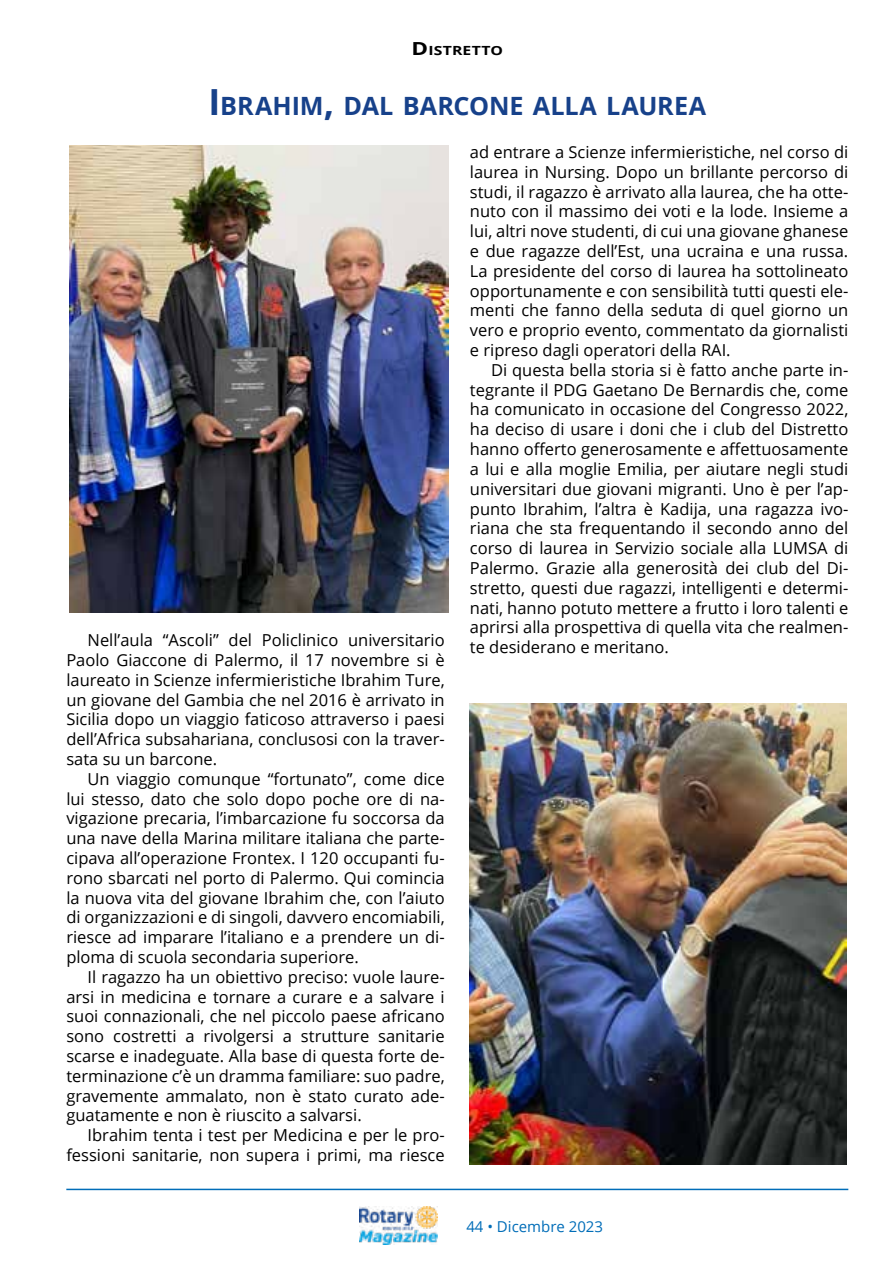
<style>
.page{position:relative;width:893px;height:1263px;background:#fff}
.page>*{position:absolute;margin:0;border:0;box-sizing:border-box;transform-origin:0 0}
.t1{font:700 25.2px "Open Sans";color:#17418a}
.t2{font:16.5px "Open Sans";color:#000}
.t3{font:15px "Open Sans";color:#006db8}
.t4{font:700 12.6px "Open Sans";letter-spacing:.015em;color:#000;scale:1.25 1}
.s1{font-size:18px}
.s2{font-size:36px}
</style>
<div class="page">
<img style="left:359px;top:1206px;width:78px;height:39px">
<hr style="left:66px;top:1189px;width:782px;height:1px;background:#006db8">
<img style="left:70px;top:145px;width:378px;height:467px">
<img style="left:470px;top:704px;width:377px;height:460px">
<p class="t4" style="left:412px;top:42px;width:75px"><span class="s1">D</span>ISTRETTO</p>
<p class="t1" style="left:208px;top:88px;width:499px"><span class="s2">I</span> BRAHIM<span class="s2">,</span> DAL BARCONE ALLA LAU REA</p>
<p class="t2" style="left:88px;top:629px;width:359px">Nell’aula “Ascoli” del Policlinico universitario</p>
<p class="t2" style="left:66px;top:649px;width:380px">Paolo Giaccone di Palermo, il 17 novembre si è</p>
<p class="t2" style="left:66px;top:668px;width:380px">laureato in Scienze infermieristiche Ibrahim Ture,</p>
<p class="t2" style="left:66px;top:688px;width:380px">un giovane del Gambia che nel 2016 è arrivato in</p>
<p class="t2" style="left:66px;top:708px;width:380px">Sicilia dopo un viaggio faticoso attraverso i paesi</p>
<p class="t2" style="left:66px;top:728px;width:380px">dell’Africa subsahariana, conclusosi con la traver-</p>
<p class="t2" style="left:66px;top:748px;width:152px">sata su un barcone.</p>
<p class="t2" style="left:88px;top:767px;width:359px">Un viaggio comunque “fortunato”, come dice</p>
<p class="t2" style="left:66px;top:787px;width:380px">lui stesso, dato che solo dopo poche ore di na-</p>
<p class="t2" style="left:66px;top:807px;width:380px">vigazione precaria, l’imbarcazione fu soccorsa da</p>
<p class="t2" style="left:66px;top:827px;width:380px">una nave della Marina militare italiana che parte-</p>
<p class="t2" style="left:66px;top:847px;width:380px">cipava all’operazione Frontex. I 120 occupanti fu-</p>
<p class="t2" style="left:66px;top:866px;width:380px">rono sbarcati nel porto di Palermo. Qui comincia</p>
<p class="t2" style="left:66px;top:886px;width:380px">la nuova vita del giovane Ibrahim che, con l’aiuto</p>
<p class="t2" style="left:66px;top:906px;width:380px">di organizzazioni e di singoli, davvero encomiabili,</p>
<p class="t2" style="left:66px;top:926px;width:380px">riesce ad imparare l’italiano e a prendere un di-</p>
<p class="t2" style="left:66px;top:946px;width:294px">ploma di scuola secondaria superiore.</p>
<p class="t2" style="left:88px;top:965px;width:359px">Il ragazzo ha un obiettivo preciso: vuole laure-</p>
<p class="t2" style="left:66px;top:985px;width:380px">arsi in medicina e tornare a curare e a salvare i</p>
<p class="t2" style="left:66px;top:1005px;width:380px">suoi connazionali, che nel piccolo paese africano</p>
<p class="t2" style="left:66px;top:1025px;width:380px">sono costretti a rivolgersi a strutture sanitarie</p>
<p class="t2" style="left:66px;top:1045px;width:380px">scarse e inadeguate. Alla base di questa forte de-</p>
<p class="t2" style="left:66px;top:1064px;width:380px">terminazione c’è un dramma familiare: suo padre,</p>
<p class="t2" style="left:66px;top:1084px;width:380px">gravemente ammalato, non è stato curato ade-</p>
<p class="t2" style="left:66px;top:1104px;width:297px">guatamente e non è riuscito a salvarsi.</p>
<p class="t2" style="left:88px;top:1124px;width:359px">Ibrahim tenta i test per Medicina e per le pro-</p>
<p class="t2" style="left:66px;top:1144px;width:380px">fessioni sanitarie, non supera i primi, ma riesce</p>
<p class="t2" style="left:470px;top:141px;width:380px">ad entrare a Scienze infermieristiche, nel corso di</p>
<p class="t2" style="left:470px;top:161px;width:380px">laurea in Nursing. Dopo un brillante percorso di</p>
<p class="t2" style="left:470px;top:180px;width:380px">studi, il ragazzo è arrivato alla laurea, che ha otte-</p>
<p class="t2" style="left:470px;top:200px;width:380px">nuto con il massimo dei voti e la lode. Insieme a</p>
<p class="t2" style="left:470px;top:220px;width:380px">lui, altri nove studenti, di cui una giovane ghanese</p>
<p class="t2" style="left:470px;top:240px;width:380px">e due ragazze dell’Est, una ucraina e una russa.</p>
<p class="t2" style="left:470px;top:260px;width:380px">La presidente del corso di laurea ha sottolineato</p>
<p class="t2" style="left:470px;top:279px;width:380px">opportunamente e con sensibilità tutti questi ele-</p>
<p class="t2" style="left:470px;top:299px;width:380px">menti che fanno della seduta di quel giorno un</p>
<p class="t2" style="left:470px;top:319px;width:380px">vero e proprio evento, commentato da giornalisti</p>
<p class="t2" style="left:470px;top:339px;width:262px">e ripreso dagli operatori della RAI.</p>
<p class="t2" style="left:491px;top:359px;width:359px">Di questa bella storia si è fatto anche parte in-</p>
<p class="t2" style="left:470px;top:378px;width:380px">tegrante il PDG Gaetano De Bernardis che, come</p>
<p class="t2" style="left:470px;top:398px;width:380px">ha comunicato in occasione del Congresso 2022,</p>
<p class="t2" style="left:470px;top:418px;width:380px">ha deciso di usare i doni che i club del Distretto</p>
<p class="t2" style="left:470px;top:438px;width:380px">hanno offerto generosamente e affettuosamente</p>
<p class="t2" style="left:470px;top:458px;width:380px">a lui e alla moglie Emilia, per aiutare negli studi</p>
<p class="t2" style="left:470px;top:477px;width:380px">universitari due giovani migranti. Uno è per l’ap-</p>
<p class="t2" style="left:470px;top:497px;width:380px">punto Ibrahim, l’altra è Kadija, una ragazza ivo-</p>
<p class="t2" style="left:470px;top:517px;width:380px">riana che sta frequentando il secondo anno del</p>
<p class="t2" style="left:470px;top:537px;width:380px">corso di laurea in Servizio sociale alla LUMSA di</p>
<p class="t2" style="left:470px;top:557px;width:380px">Palermo. Grazie alla generosità dei club del Di-</p>
<p class="t2" style="left:470px;top:576px;width:380px">stretto, questi due ragazzi, intelligenti e determi-</p>
<p class="t2" style="left:470px;top:596px;width:380px">nati, hanno potuto mettere a frutto i loro talenti e</p>
<p class="t2" style="left:470px;top:616px;width:380px">aprirsi alla prospettiva di quella vita che realmen-</p>
<p class="t2" style="left:470px;top:636px;width:200px">te desiderano e meritano.</p>
<p class="t3" style="left:466px;top:1216px;width:138px">44 • Dicembre 2023</p>
</div>
